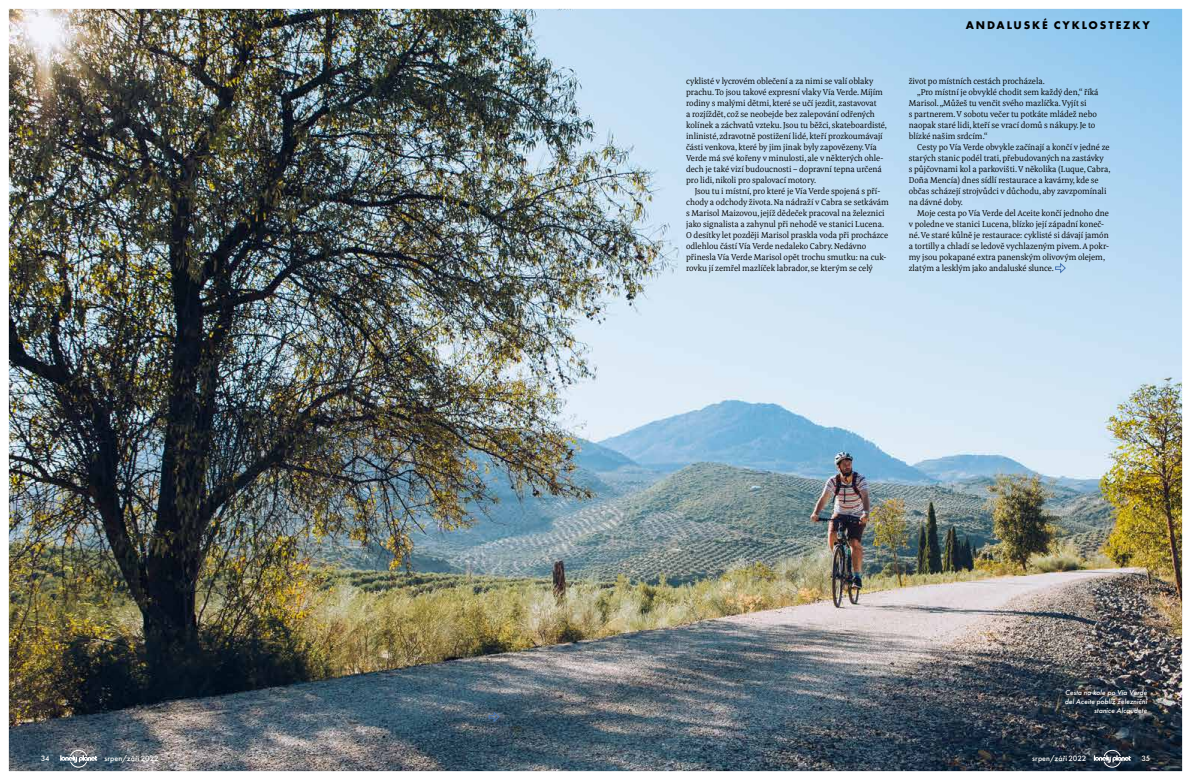
<style>
.page{position:relative;width:1191px;height:780px;background:#fff}
.page>*{position:absolute;margin:0;border:0;box-sizing:border-box;transform-origin:0 0}
.t1{font:700 11.6px "Futura PT";letter-spacing:.16em;color:#000}
.t2{font:8.7px/11px "Meret Pro";letter-spacing:-.005em;color:#000}
.t3{font:500 8px "Futura PT";letter-spacing:.01em;color:#fff}
.t4{font:italic 500 7.5px/9px "Futura PT";color:#fff;text-align:right}
</style>
<div class="page">
<img style="left:10px;top:10px;width:1171px;height:760px">
<div style="left:5px;top:5px;width:1181px;height:770px;border:4px solid #fff"></div>
<svg style="left:488px;top:711px;width:12px;height:11px"></svg>
<svg style="left:1054px;top:262px;width:12px;height:12px"></svg>
<svg style="left:60px;top:749px;width:37px;height:18px"></svg>
<svg style="left:1093px;top:749px;width:37px;height:18px"></svg>
<p class="t2" style="left:686px;top:75px;width:202px">cyklisté v lycrovém oblečení a za nimi se valí oblaky prachu. To jsou takové expresní vlaky Vía Verde. Míjím rodiny s malými dětmi, které se učí jezdit, zastavovat<br>a rozjíždět, což se neobejde bez zalepování odřených kolínek a záchvatů vzteku. Jsou tu běžci, skateboardisté, inlinisté, zdravotně postižení lidé, kteří prozkoumávají části venkova, které by jim jinak byly zapovězeny. Vía Verde má své kořeny v minulosti, ale v některých ohle&shy;dech je také vizí budoucnosti – dopravní tepna určená pro lidi, nikoli pro spalovací motory.</p>
<p class="t2" style="left:686px;top:185px;width:204px;text-indent:8px">Jsou tu i místní, pro které je Vía Verde spojená s pří&shy;chody a odchody života. Na nádraží v Cabra se setkávám s Marisol Maizovou, jejíž dědeček pracoval na železnici jako signalista a zahynul při nehodě ve stanici Lucena.<br>O desítky let později Marisol praskla voda při procházce odlehlou částí Vía Verde nedaleko Cabry. Nedávno přinesla Vía Verde Marisol opět trochu smutku: na cuk&shy;rovku jí zemřel mazlíček labrador, se kterým se celý</p>
<h1 class="t1" style="left:965px;top:18px;width:185px">ANDALUSKÉ CYKLOSTEZKY</h1>
<p class="t2" style="left:908px;top:75px;width:137px">život po místních cestách procházela.</p>
<p class="t2" style="left:917px;top:86px;width:183px">„Pro místní je obvyklé chodit sem každý den,“ říká</p>
<p class="t2" style="left:908px;top:97px;width:179px">Marisol. „Můžeš tu venčit svého mazlíčka. Vyjít si</p>
<p class="t2" style="left:908px;top:108px;width:189px">s partnerem. V sobotu večer tu potkáte mládež nebo</p>
<p class="t2" style="left:908px;top:119px;width:188px">naopak staré lidi, kteří se vrací domů s nákupy. Je to</p>
<p class="t2" style="left:908px;top:130px;width:80px">blízké našim srdcím.“</p>
<p class="t2" style="left:917px;top:141px;width:194px">Cesty po Vía Verde obvykle začínají a končí v jedné ze</p>
<p class="t2" style="left:908px;top:152px;width:196px">starých stanic podél trati, přebudovaných na zastávky</p>
<p class="t2" style="left:908px;top:163px;width:203px">s půjčovnami kol a parkovišti. V několika (Luque, Cabra,</p>
<p class="t2" style="left:908px;top:174px;width:191px">Doña Mencía) dnes sídlí restaurace a kavárny, kde se</p>
<p class="t2" style="left:908px;top:185px;width:199px">občas scházejí strojvůdci v důchodu, aby zavzpomínali</p>
<p class="t2" style="left:908px;top:196px;width:56px">na dávné doby.</p>
<p class="t2" style="left:917px;top:207px;width:193px">Moje cesta po Vía Verde del Aceite končí jednoho dne</p>
<p class="t2" style="left:908px;top:218px;width:197px">v poledne ve stanici Lucena, blízko její západní koneč-</p>
<p class="t2" style="left:908px;top:229px;width:201px">né. Ve staré kůlně je restaurace: cyklisté si dávají jamón</p>
<p class="t2" style="left:908px;top:240px;width:202px">a tortilly a chladí se ledově vychlazeným pivem. A pokr-</p>
<p class="t2" style="left:908px;top:251px;width:198px">my jsou pokapané extra panenským olivovým olejem,</p>
<p class="t2" style="left:908px;top:262px;width:147px">zlatým a lesklým jako andaluské slunce.</p>
<p class="t4" style="left:1064px;top:688px;width:84px">Cesta na kole po Vía Verde del Aceite poblíž železniční stanice Alcaudete</p>
<p class="t3" style="left:41px;top:753px;width:10px">34</p>
<p class="t3" style="left:104px;top:753px;width:56px">srpen/září 2022</p>
<p class="t3" style="left:1032px;top:753px;width:56px">srpen/září 2022</p>
<p class="t3" style="left:1141px;top:753px;width:9px">35</p>
</div>
